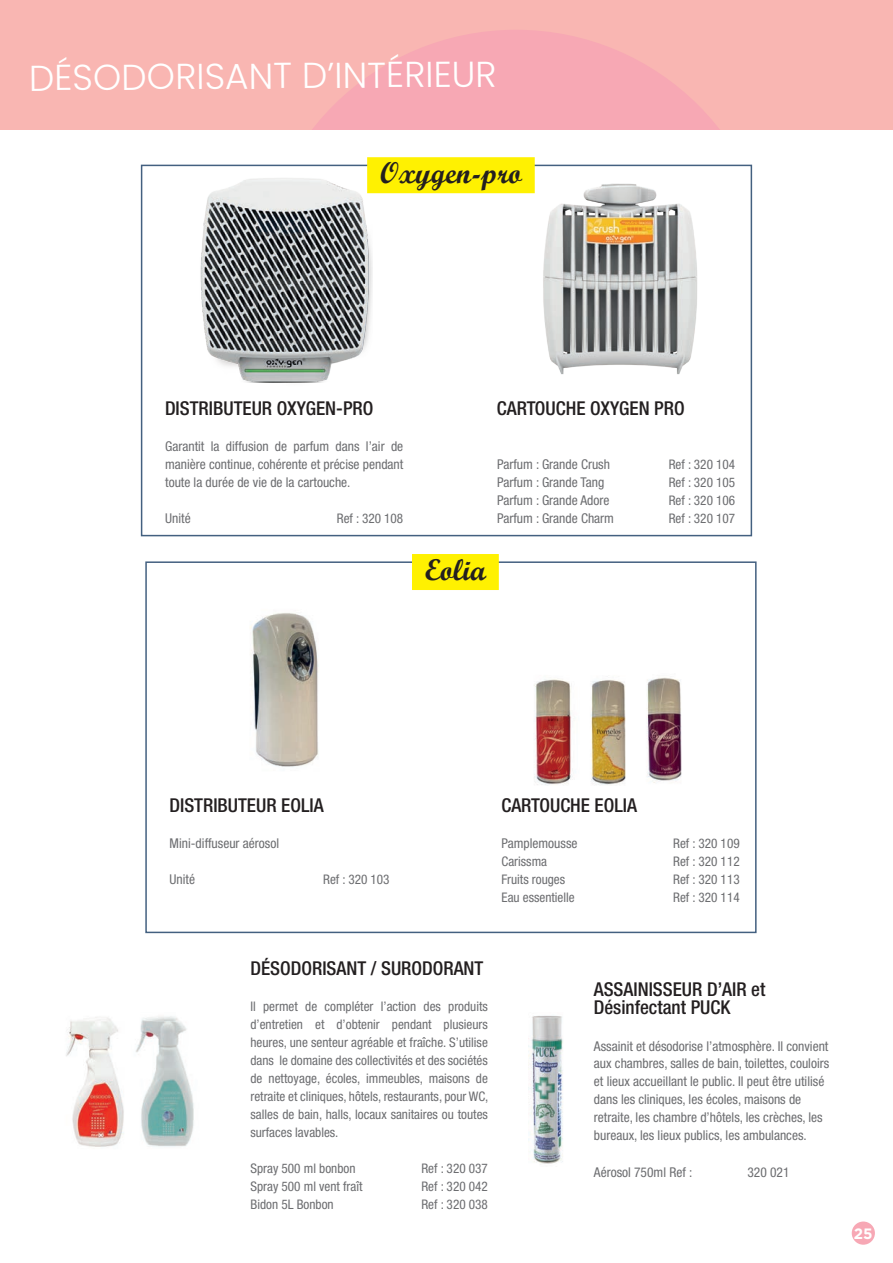
<style>
.page{position:relative;width:893px;height:1263px;background:#fff}
.page>*{position:absolute;margin:0;border:0;box-sizing:border-box;transform-origin:0 0}
.t1{font:300 36px "Poppins";color:#fff}
.t2{font:30px "Script MT Bold";color:#231f20}
.t3{font:500 condensed 19.05px/18px "Helvetica Neue";color:#231f20}
.t4{font:700 15px "Gotham";color:#fff}
.t5{font:condensed 13.5px/18px "Helvetica Neue LT Std";color:#6c6d70;text-align:justify}
.t6{font:condensed 13.2px/18px "Helvetica Neue LT Std";color:#6c6d70;text-align:justify}
</style>
<div class="page">
<div style="left:0;top:0;width:893px;height:129px;background:#f9b6b2"></div>
<svg style="left:313px;top:30px;width:406px;height:99px;fill:#f7a8b4"></svg>
<img style="left:200px;top:178px;width:173px;height:205px">
<img style="left:498px;top:183px;width:199px;height:192px">
<div style="left:141px;top:165px;width:611px;height:371px;border:2px solid #436080"></div>
<div style="left:367px;top:157px;width:168px;height:36px;background:#fff101"></div>
<div style="left:852px;top:1221px;width:23px;height:24px;background:#f7a8b5;border-radius:50%"></div>
<div style="left:145px;top:561px;width:612px;height:372px;border:2px solid #436080"></div>
<img style="left:250px;top:613px;width:69px;height:154px">
<img style="left:534px;top:679px;width:92px;height:106px">
<img style="left:647px;top:677px;width:35px;height:106px">
<div style="left:412px;top:554px;width:87px;height:36px;background:#fff101"></div>
<img style="left:528px;top:1015px;width:35px;height:149px">
<img style="left:66px;top:1017px;width:58px;height:130px">
<img style="left:135px;top:1016px;width:59px;height:131px">
<h1 class="t1" style="left:29px;top:55px;width:470px">DÉSODORISANT D’INTÉRIEUR</h1>
<h2 class="t2" style="left:380px;top:154px;width:144px">Oxygen-pro</h2>
<h3 class="t3" style="left:165px;top:399px;width:210px">DISTRIBUTEUR OXYGEN-PRO</h3>
<p class="t5" style="left:165px;top:437px;width:240px">Garantit la diffusion de parfum dans l’air de manière continue, cohérente et précise pendant toute la durée de vie de la cartouche.</p>
<p class="t5" style="left:165px;top:509px;width:27px">Unité</p>
<p class="t6" style="left:337px;top:509px;width:68px">Ref : 320 108</p>
<h3 class="t3" style="left:497px;top:399px;width:189px">CARTOUCHE OXYGEN PRO</h3>
<p class="t5" style="left:497px;top:455px;width:114px">Parfum : Grande Crush</p>
<p class="t6" style="left:669px;top:455px;width:68px">Ref : 320 104</p>
<p class="t5" style="left:497px;top:473px;width:109px">Parfum : Grande Tang</p>
<p class="t6" style="left:669px;top:473px;width:68px">Ref : 320 105</p>
<p class="t5" style="left:497px;top:491px;width:114px">Parfum : Grande Adore</p>
<p class="t6" style="left:669px;top:491px;width:68px">Ref : 320 106</p>
<p class="t5" style="left:497px;top:509px;width:118px">Parfum : Grande Charm</p>
<p class="t6" style="left:669px;top:509px;width:68px">Ref : 320 107</p>
<h2 class="t2" style="left:425px;top:551px;width:63px">Eolia</h2>
<h3 class="t3" style="left:169px;top:796px;width:156px">DISTRIBUTEUR EOLIA</h3>
<p class="t5" style="left:170px;top:834px;width:111px">Mini-diffuseur aérosol</p>
<p class="t5" style="left:170px;top:870px;width:27px">Unité</p>
<p class="t6" style="left:323px;top:870px;width:68px">Ref : 320 103</p>
<h3 class="t3" style="left:501px;top:796px;width:137px">CARTOUCHE EOLIA</h3>
<p class="t5" style="left:502px;top:834px;width:77px">Pamplemousse</p>
<p class="t6" style="left:673px;top:834px;width:68px">Ref : 320 109</p>
<p class="t6" style="left:502px;top:852px;width:47px">Carissma</p>
<p class="t6" style="left:673px;top:852px;width:68px">Ref : 320 112</p>
<p class="t6" style="left:502px;top:870px;width:65px">Fruits rouges</p>
<p class="t6" style="left:673px;top:870px;width:68px">Ref : 320 113</p>
<p class="t6" style="left:502px;top:888px;width:75px">Eau essentielle</p>
<p class="t6" style="left:673px;top:888px;width:68px">Ref : 320 114</p>
<h3 class="t3" style="left:250px;top:959px;width:234px">DÉSODORISANT / SURODORANT</h3>
<p class="t6" style="left:250px;top:997px;width:239px">Il permet de compléter l’action des produits d’entretien et d’obtenir pendant plusieurs heures, une senteur agréable et fraîche. S’utilise dans le domaine des collectivités et des sociétés de nettoyage, écoles, immeubles, maisons de retraite et cliniques, hôtels, restaurants, pour WC, salles de bain, halls, locaux sanitaires ou toutes surfaces lavables.</p>
<p class="t6" style="left:250px;top:1159px;width:106px">Spray 500 ml bonbon</p>
<p class="t6" style="left:421px;top:1159px;width:68px">Ref : 320 037</p>
<p class="t6" style="left:250px;top:1177px;width:114px">Spray 500 ml vent fraît</p>
<p class="t6" style="left:421px;top:1177px;width:68px">Ref : 320 042</p>
<p class="t6" style="left:250px;top:1195px;width:85px">Bidon 5L Bonbon</p>
<p class="t6" style="left:421px;top:1195px;width:68px">Ref : 320 038</p>
<h3 class="t3" style="left:594px;top:980px;width:173px">ASSAINISSEUR D’AIR et<br>Désinfectant PUCK</h3>
<p class="t5" style="left:594px;top:1037px;width:237px;text-align:left">Assainit et désodorise l’atmosphère. Il convient aux chambres, salles de bain, toilettes, couloirs et lieux accueillant le public. Il peut être utilisé dans les cliniques, les écoles, maisons de retraite, les chambre d’hôtels, les crèches, les bureaux, les lieux publics, les ambulances.</p>
<p class="t5" style="left:594px;top:1162px;width:100px">Aérosol 750ml Ref :</p>
<p class="t5" style="left:747px;top:1162px;width:44px">320 021</p>
<p class="t4" style="left:854px;top:1225px;width:20px">25</p>
</div>
